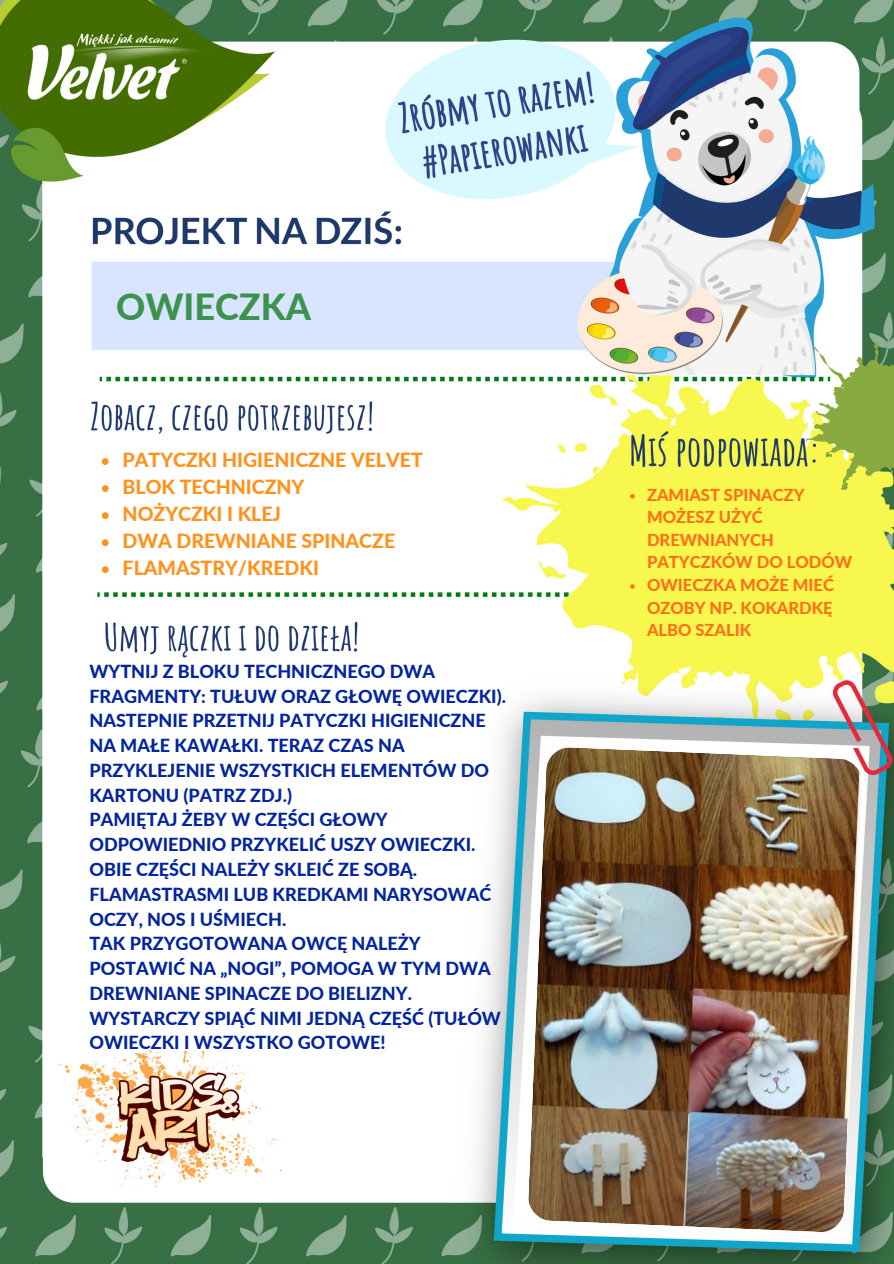
<style>
.page{position:relative;width:894px;height:1264px;background:#fff}
.page>*{position:absolute;margin:0;border:0;box-sizing:border-box;transform-origin:0 0}
.t1{font:800 36px "Lato";color:#3d924e}
.t2{font:800 19.5px/27px "Lato";color:#fe921b}
.t3{font:800 18px/24.8px "Lato";color:#04259d}
.t4{font:800 16.5px/22.5px "Lato";color:#fe6f1b}
</style>
<div class="page">
<img style="left:0;top:0;width:893px;height:1263px">
<img style="left:527px;top:746px;width:335px;height:486px">
<svg style="left:102px;top:458px;width:7px;height:7px"></svg>
<svg style="left:102px;top:485px;width:7px;height:7px"></svg>
<svg style="left:102px;top:512px;width:7px;height:7px"></svg>
<svg style="left:102px;top:539px;width:7px;height:7px"></svg>
<svg style="left:102px;top:566px;width:7px;height:7px"></svg>
<svg style="left:630px;top:494px;width:4px;height:4px"></svg>
<svg style="left:630px;top:584px;width:4px;height:4px"></svg>
<h1 class="t1" style="left:116px;top:284px;width:196px">OWIECZKA</h1>
<p class="t2" style="left:123px;top:446px;width:301px">PATYCZKI HIGIENICZNE VELVET<br>BLOK TECHNICZNY<br>NOŻYCZKI I KLEJ<br>DWA DREWNIANE SPINACZE<br>FLAMASTRY/KREDKI</p>
<p class="t3" style="left:89px;top:658px;width:418px">WYTNIJ Z BLOKU TECHNICZNEGO DWA FRAGMENTY: TUŁUW ORAZ GŁOWĘ OWIECZKI).<br>NASTEPNIE PRZETNIJ PATYCZKI HIGIENICZNE NA MAŁE KAWAŁKI. TERAZ CZAS NA PRZYKLEJENIE WSZYSTKICH ELEMENTÓW DO KARTONU (PATRZ ZDJ.)<br>PAMIĘTAJ ŻEBY W CZĘŚCI GŁOWY ODPOWIEDNIO PRZYKELIĆ USZY OWIECZKI.<br>OBIE CZĘŚCI NALEŻY SKLEIĆ ZE SOBĄ.<br>FLAMASTRASMI LUB KREDKAMI NARYSOWAĆ OCZY, NOS I UŚMIECH.<br>TAK PRZYGOTOWANA OWCĘ NALEŻY POSTAWIĆ NA „NOGI”, POMOGA W TYM DWA DREWNIANE SPINACZE DO BIELIZNY.<br>WYSTARCZY SPIĄĆ NIMI JEDNĄ CZĘŚĆ (TUŁÓW OWIECZKI I WSZYSTKO GOTOWE!</p>
<p class="t4" style="left:646px;top:483px;width:207px">ZAMIAST SPINACZY<br>MOŻESZ UŻYĆ<br>DREWNIANYCH<br>PATYCZKÓW DO LODÓW<br>OWIECZKA MOŻE MIEĆ<br>OZOBY NP. KOKARDKĘ<br>ALBO SZALIK</p>
</div>
